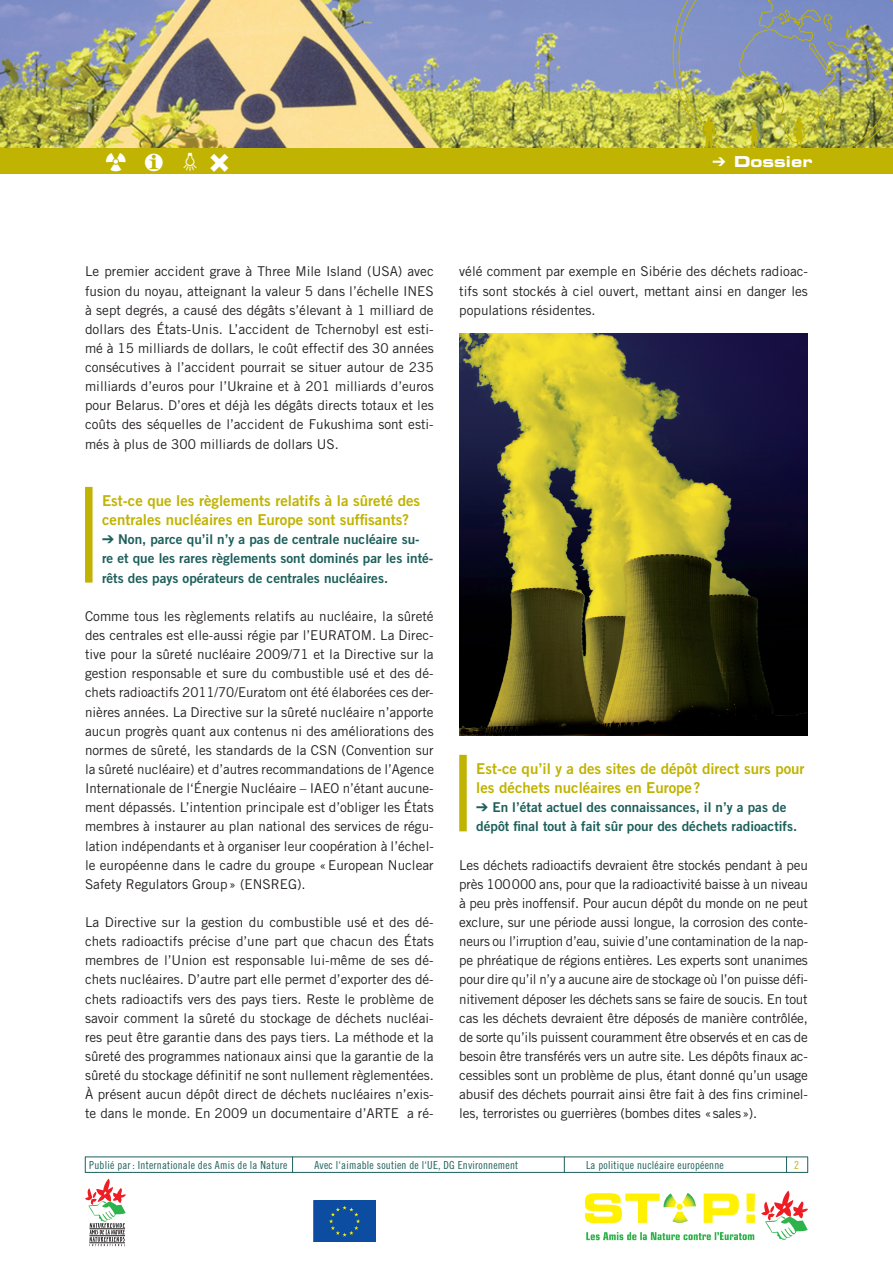
<style>
.page{position:relative;width:893px;height:1263px;background:#fff}
.page>*{position:absolute;margin:0;border:0;box-sizing:border-box;transform-origin:0 0}
.t1{font:45px "Zeal";color:#c0b301}
.t2{font:24px "Zeal";color:#fff}
.t3{font:15px/19.2px "Trade Gothic Bold Two";color:#c0b301}
.t4{font:700 expanded 15px "Square 721 BT";color:#fff}
.t5{font:13.5px/19.2px "Trade Gothic";color:#231f20;text-align:justify}
.t6{font:13.5px/19.2px "Trade Gothic Bold Two";color:#1d5f5b}
.t7{font:11.1px "Trade Gothic Cond Eighteen";letter-spacing:.02em;color:#1d5f5b}
.t8{font:11.1px "Trade Gothic Cond Eighteen";color:#c0b301}
</style>
<div class="page">
<img style="left:0;top:0;width:672px;height:149px">
<img style="left:672px;top:0;width:221px;height:149px">
<div style="left:0;top:149px;width:893px;height:25px;background:#c0b301"></div>
<svg style="left:85px;top:1179px;width:41px;height:67px"></svg>
<svg style="left:761px;top:1190px;width:47px;height:50px"></svg>
<svg style="left:704px;top:1193px;width:35px;height:30px"></svg>
<svg style="left:746px;top:1193px;width:9px;height:30px"></svg>
<svg style="left:585px;top:1193px;width:111px;height:30px"></svg>
<svg style="left:586px;top:1232px;width:168px;height:8px"></svg>
<hr style="left:85px;top:1157px;width:723px;height:1px;background:#1d5f5b">
<hr style="left:85px;top:1172px;width:723px;height:1px;background:#1d5f5b">
<svg style="left:786px;top:1158px;width:1px;height:14px"></svg>
<svg style="left:807px;top:1157px;width:1px;height:15px"></svg>
<svg style="left:85px;top:1157px;width:1px;height:15px"></svg>
<svg style="left:292px;top:1158px;width:1px;height:14px"></svg>
<svg style="left:564px;top:1157px;width:1px;height:15px"></svg>
<div style="left:314px;top:1201px;width:62px;height:41px;background:#0d4da1"></div>
<div style="left:314px;top:1200px;width:61px;height:42px;border:1px solid #0d4da1"></div>
<svg style="left:329px;top:1206px;width:31px;height:31px"></svg>
<div style="left:459px;top:755px;width:8px;height:76px;background:#c0b301"></div>
<img style="left:459px;top:334px;width:349px;height:402px">
<div style="left:85px;top:487px;width:8px;height:96px;background:#c0b301"></div>
<h1 class="t1" style="left:687px;top:111px;width:136px">µ¿ƒ</h1>
<h2 class="t2" style="left:178px;top:150px;width:25px">|</h2>
<p class="t4" style="left:712px;top:153px;width:101px">➔ Dossier</p>
<p class="t5" style="left:85px;top:262px;width:350px">Le premier accident grave à Three Mile Island (USA) avec fusion du noyau, atteignant la valeur 5 dans l’échelle INES à sept degrés, a causé des dégâts s’élevant à 1 milliard de dollars des États-Unis. L’accident de Tchernobyl est esti&shy;mé à 15 milliards de dollars, le coût effectif des 30 années consécutives à l’accident pourrait se situer autour de 235 milliards d’euros pour l’Ukraine et à 201 milliards d’euros pour Belarus. D’ores et déjà les dégâts directs totaux et les coûts des séquelles de l’accident de Fukushima sont esti&shy;més à plus de 300 milliards de dollars US.</p>
<p class="t3" style="left:102px;top:491px;width:320px">Est-ce que les règlements relatifs à la sûreté des centrales nucléaires en Europe sont suffisants?</p>
<p class="t6" style="left:102px;top:530px;width:333px">➔ Non, parce qu’il n’y a pas de centrale nucléaire su&shy;re et que les rares règlements sont dominés par les inté&shy;rêts des pays opérateurs de centrales nucléaires.</p>
<p class="t5" style="left:85px;top:606px;width:350px">Comme tous les règlements relatifs au nucléaire, la sûreté des centrales est elle-aussi régie par l’EURATOM. La Direc&shy;tive pour la sûreté nucléaire 2009/71 et la Directive sur la gestion responsable et sure du combustible usé et des dé&shy;chets radioactifs 2011/70/Euratom ont été élaborées ces der&shy;nières années. La Directive sur la sûreté nucléaire n’apporte aucun progrès quant aux contenus ni des améliorations des normes de sûreté, les standards de la CSN (Convention sur la sûreté nucléaire) et d’autres recommandations de l’Agence Internationale de l‘Énergie Nucléaire – IAEO n’étant aucune&shy;ment dépassés. L’intention principale est d’obliger les États membres à instaurer au plan national des services de régu&shy;lation indépendants et à organiser leur coopération à l’échel&shy;le européenne dans le cadre du groupe «European Nuclear Safety Regulators Group» (ENSREG).</p>
<p class="t5" style="left:85px;top:912px;width:350px">La Directive sur la gestion du combustible usé et des dé&shy;chets radioactifs précise d’une part que chacun des États membres de l’Union est responsable lui-même de ses dé&shy;chets nucléaires. D’autre part elle permet d’exporter des dé&shy;chets radioactifs vers des pays tiers. Reste le problème de savoir comment la sûreté du stockage de déchets nucléai&shy;res peut être garantie dans des pays tiers. La méthode et la sûreté des programmes nationaux ainsi que la garantie de la sûreté du stockage définitif ne sont nullement règlementées.<br>À présent aucun dépôt direct de déchets nucléaires n’exis&shy;te dans le monde. En 2009 un documentaire d’ARTE a ré-</p>
<p class="t5" style="left:459px;top:262px;width:350px">vélé comment par exemple en Sibérie des déchets radioac&shy;tifs sont stockés à ciel ouvert, mettant ainsi en danger les populations résidentes.</p>
<p class="t3" style="left:476px;top:759px;width:330px">Est-ce qu’il y a des sites de dépôt direct surs pour les déchets nucléaires en Europe?</p>
<p class="t6" style="left:476px;top:797px;width:322px">➔ En l’état actuel des connaissances, il n’y a pas de dépôt final tout à fait sûr pour des déchets radioactifs.</p>
<p class="t5" style="left:459px;top:855px;width:350px">Les déchets radioactifs devraient être stockés pendant à peu près 100000 ans, pour que la radioactivité baisse à un niveau à peu près inoffensif. Pour aucun dépôt du monde on ne peut exclure, sur une période aussi longue, la corrosion des conte&shy;neurs ou l’irruption d’eau, suivie d’une contamination de la nap&shy;pe phréatique de régions entières. Les experts sont unanimes pour dire qu’il n’y a aucune aire de stockage où l’on puisse défi&shy;nitivement déposer les déchets sans se faire de soucis. En tout cas les déchets devraient être déposés de manière contrôlée, de sorte qu’ils puissent couramment être observés et en cas de besoin être transférés vers un autre site. Les dépôts finaux ac&shy;cessibles sont un problème de plus, étant donné qu’un usage abusif des déchets pourrait ainsi être fait à des fins criminel&shy;les, terroristes ou guerrières (bombes dites «sales»).</p>
<p class="t7" style="left:89px;top:1158px;width:200px">Publié par : Internationale des Amis de la Nature</p>
<p class="t7" style="left:315px;top:1158px;width:205px">Avec l‘aimable soutien de l‘UE, DG Environnement</p>
<p class="t7" style="left:586px;top:1158px;width:139px">La politique nucléaire européenne</p>
<p class="t8" style="left:794px;top:1158px;width:6px">2</p>
</div>
